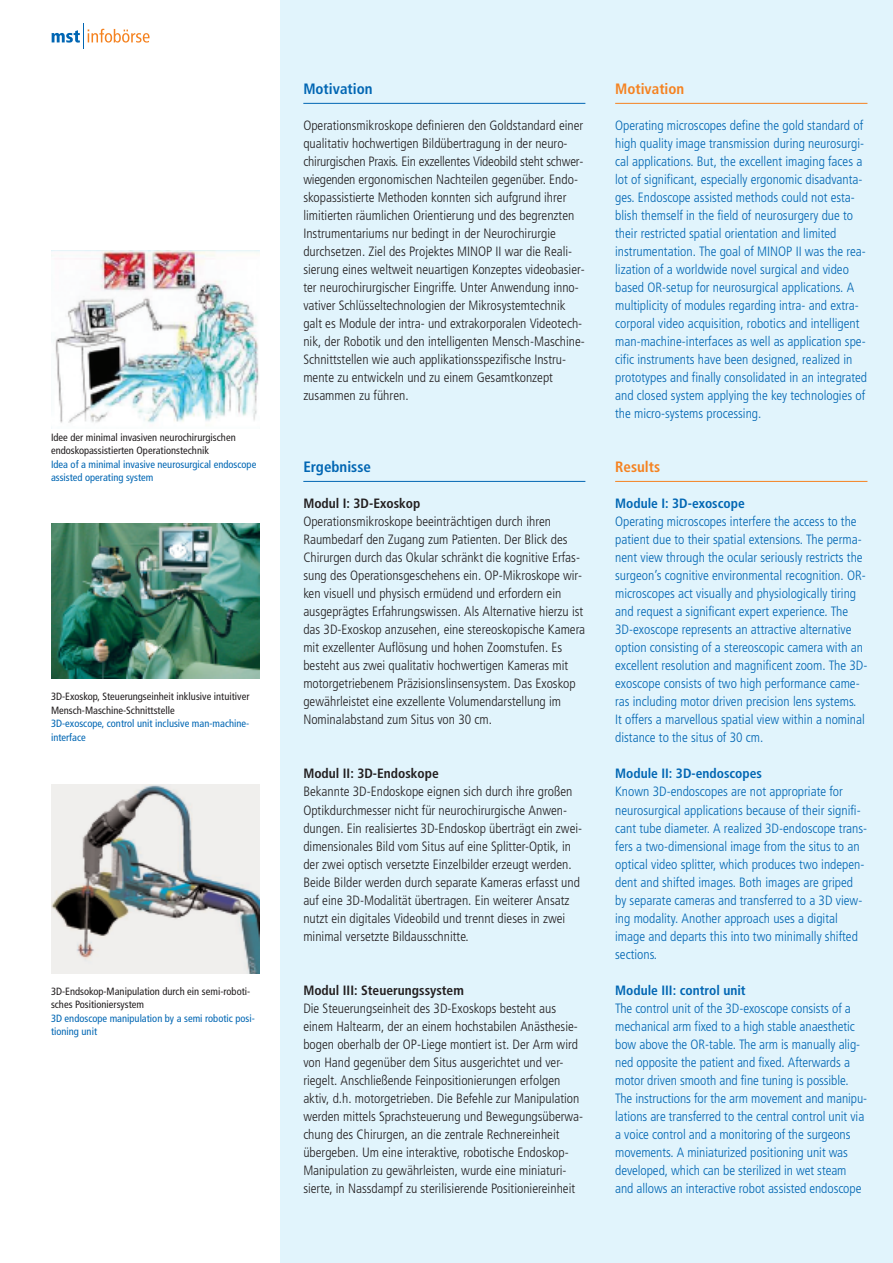
<style>
.page{position:relative;width:893px;height:1263px;background:#fff}
.page>*{position:absolute;margin:0;border:0;box-sizing:border-box;transform-origin:0 0}
.t1{font:700 condensed 15px "Frutiger LT";color:#0166b3}
.t2{font:700 condensed 15px "Frutiger LT";color:#f58220}
.t3{font:300 condensed 13.5px/18px "Frutiger LT";color:#231f20}
.t4{font:300 condensed 13.5px/18px "Frutiger LT";color:#0166b3}
.t5{font:700 condensed 13.5px "Frutiger LT";color:#231f20}
.t6{font:700 condensed 13.5px "Frutiger LT";color:#0166b3}
.t7{font:condensed 10.5px/13.5px "Frutiger LT";color:#231f20}
.t8{font:condensed 10.5px/13.5px "Frutiger LT";color:#0166b3}
</style>
<div class="page">
<div style="left:281px;top:0;width:612px;height:1263px;background:#e1f4fc"></div>
<hr style="left:303px;top:103px;width:282px;height:1px;background:#0166b3">
<hr style="left:303px;top:481px;width:282px;height:1px;background:#0166b3">
<svg style="left:52px;top:23px;width:98px;height:26px"></svg>
<hr style="left:615px;top:103px;width:252px;height:1px;background:#f58220">
<hr style="left:615px;top:481px;width:252px;height:1px;background:#f58220">
<img style="left:51px;top:250px;width:208px;height:179px">
<img style="left:51px;top:523px;width:208px;height:156px">
<img style="left:51px;top:784px;width:208px;height:189px">
<p class="t7" style="left:51px;top:431px;width:186px">Idee der minimal invasiven neurochirurgischen endoskopassistierten Operationstechnik</p>
<p class="t8" style="left:51px;top:458px;width:207px">Idea of a minimal invasive neurosurgical endoscope assisted operating system</p>
<p class="t7" style="left:51px;top:691px;width:200px">3D-Exoskop, Steuerungseinheit inklusive intuitiver<br>Mensch-Maschine-Schnittstelle</p>
<p class="t8" style="left:51px;top:718px;width:200px">3D-exoscope, control unit inclusive man-machine&shy;interface</p>
<p class="t7" style="left:51px;top:985px;width:201px">3D-Endsokop-Manipulation durch ein semi-roboti&shy;sches Positioniersystem</p>
<p class="t8" style="left:51px;top:1012px;width:205px">3D endoscope manipulation by a semi robotic posi&shy;tioning unit</p>
<p class="t1" style="left:303px;top:83px;width:71px">Motivation</p>
<p class="t3" style="left:303px;top:118px;width:283px">Operationsmikroskope definieren den Goldstandard einer qualitativ hochwertigen Bildübertragung in der neuro&shy;chirurgischen Praxis. Ein exzellentes Videobild steht schwer&shy;wiegenden ergonomischen Nachteilen gegenüber. Endo&shy;skopassistierte Methoden konnten sich aufgrund ihrer limitierten räumlichen Orientierung und des begrenzten Instrumentariums nur bedingt in der Neurochirurgie durchsetzen. Ziel des Projektes MINOP II war die Reali&shy;sierung eines weltweit neuartigen Konzeptes videobasier&shy;ter neurochirurgischer Eingriffe. Unter Anwendung inno&shy;vativer Schlüsseltechnologien der Mikrosystemtechnik galt es Module der intra- und extrakorporalen Videotech&shy;nik, der Robotik und den intelligenten Mensch-Maschine-Schnittstellen wie auch applikationsspezifische Instru&shy;mente zu entwickeln und zu einem Gesamtkonzept zusammen zu führen.</p>
<p class="t1" style="left:303px;top:461px;width:69px">Ergebnisse</p>
<p class="t5" style="left:303px;top:498px;width:118px">Modul I: 3D-Exoskop</p>
<p class="t3" style="left:303px;top:514px;width:283px">Operationsmikroskope beeinträchtigen durch ihren Raumbedarf den Zugang zum Patienten. Der Blick des Chirurgen durch das Okular schränkt die kognitive Erfas&shy;sung des Operationsgeschehens ein. OP-Mikroskope wir&shy;ken visuell und physisch ermüdend und erfordern ein ausgeprägtes Erfahrungswissen. Als Alternative hierzu ist das 3D-Exoskop anzusehen, eine stereoskopische Kamera mit exzellenter Auflösung und hohen Zoomstufen. Es besteht aus zwei qualitativ hochwertigen Kameras mit motorgetriebenem Präzisionslinsensystem. Das Exoskop gewährleistet eine exzellente Volumendarstellung im Nominalabstand zum Situs von 30 cm.</p>
<p class="t5" style="left:303px;top:768px;width:137px">Modul II: 3D-Endoskope</p>
<p class="t3" style="left:303px;top:784px;width:280px">Bekannte 3D-Endoskope eignen sich durch ihre großen Optikdurchmesser nicht für neurochirurgische Anwen&shy;dungen. Ein realisiertes 3D-Endoskop überträgt ein zwei&shy;dimensionales Bild vom Situs auf eine Splitter-Optik, in der zwei optisch versetzte Einzelbilder erzeugt werden.<br>Beide Bilder werden durch separate Kameras erfasst und auf eine 3D-Modalität übertragen. Ein weiterer Ansatz nutzt ein digitales Videobild und trennt dieses in zwei minimal versetzte Bildausschnitte.</p>
<p class="t5" style="left:303px;top:984px;width:162px">Modul III: Steuerungssystem</p>
<p class="t3" style="left:303px;top:1000px;width:281px">Die Steuerungseinheit des 3D-Exoskops besteht aus einem Haltearm, der an einem hochstabilen Anästhesie&shy;bogen oberhalb der OP-Liege montiert ist. Der Arm wird von Hand gegenüber dem Situs ausgerichtet und ver&shy;riegelt. Anschließende Feinpositionierungen erfolgen aktiv, d.h. motorgetrieben. Die Befehle zur Manipulation werden mittels Sprachsteuerung und Bewegungsüberwa&shy;chung des Chirurgen, an die zentrale Rechnereinheit übergeben. Um eine interaktive, robotische Endoskop-Manipulation zu gewährleisten, wurde eine miniaturi&shy;sierte, in Nassdampf zu sterilisierende Positioniereinheit</p>
<p class="t2" style="left:615px;top:83px;width:71px">Motivation</p>
<p class="t4" style="left:615px;top:118px;width:254px">Operating microscopes define the gold standard of high quality image transmission during neurosurgi&shy;cal applications. But, the excellent imaging faces a lot of significant, especially ergonomic disadvanta&shy;ges. Endoscope assisted methods could not esta&shy;blish themself in the field of neurosurgery due to their restricted spatial orientation and limited instrumentation. The goal of MINOP II was the rea&shy;lization of a worldwide novel surgical and video based OR-setup for neurosurgical applications. A multiplicity of modules regarding intra- and extra&shy;corporal video acquisition, robotics and intelligent man-machine-interfaces as well as application spe&shy;cific instruments have been designed, realized in prototypes and finally consolidated in an integrated and closed system applying the key technologies of the micro-systems processing.</p>
<p class="t2" style="left:615px;top:461px;width:47px">Results</p>
<p class="t6" style="left:615px;top:498px;width:131px">Module I: 3D-exoscope</p>
<p class="t4" style="left:615px;top:514px;width:254px">Operating microscopes interfere the access to the patient due to their spatial extensions. The perma&shy;nent view through the ocular seriously restricts the surgeon’s cognitive environmental recognition. OR&shy;microscopes act visually and physiologically tiring and request a significant expert experience. The 3D-exoscope represents an attractive alternative option consisting of a stereoscopic camera with an excellent resolution and magnificent zoom. The 3D&shy;exoscope consists of two high performance came&shy;ras including motor driven precision lens systems.<br>It offers a marvellous spatial view within a nominal distance to the situs of 30 cm.</p>
<p class="t6" style="left:615px;top:768px;width:148px">Module II: 3D-endoscopes</p>
<p class="t4" style="left:615px;top:784px;width:253px">Known 3D-endoscopes are not appropriate for neurosurgical applications because of their signifi&shy;cant tube diameter. A realized 3D-endoscope trans&shy;fers a two-dimensional image from the situs to an optical video splitter, which produces two indepen&shy;dent and shifted images. Both images are griped by separate cameras and transferred to a 3D view&shy;ing modality. Another approach uses a digital image and departs this into two minimally shifted sections.</p>
<p class="t6" style="left:615px;top:984px;width:132px">Module III: control unit</p>
<p class="t4" style="left:615px;top:1000px;width:254px">The control unit of the 3D-exoscope consists of a mechanical arm fixed to a high stable anaesthetic bow above the OR-table. The arm is manually alig&shy;ned opposite the patient and fixed. Afterwards a motor driven smooth and fine tuning is possible.<br>The instructions for the arm movement and manipu&shy;lations are transferred to the central control unit via a voice control and a monitoring of the surgeons movements. A miniaturized positioning unit was developed, which can be sterilized in wet steam and allows an interactive robot assisted endoscope</p>
</div>
